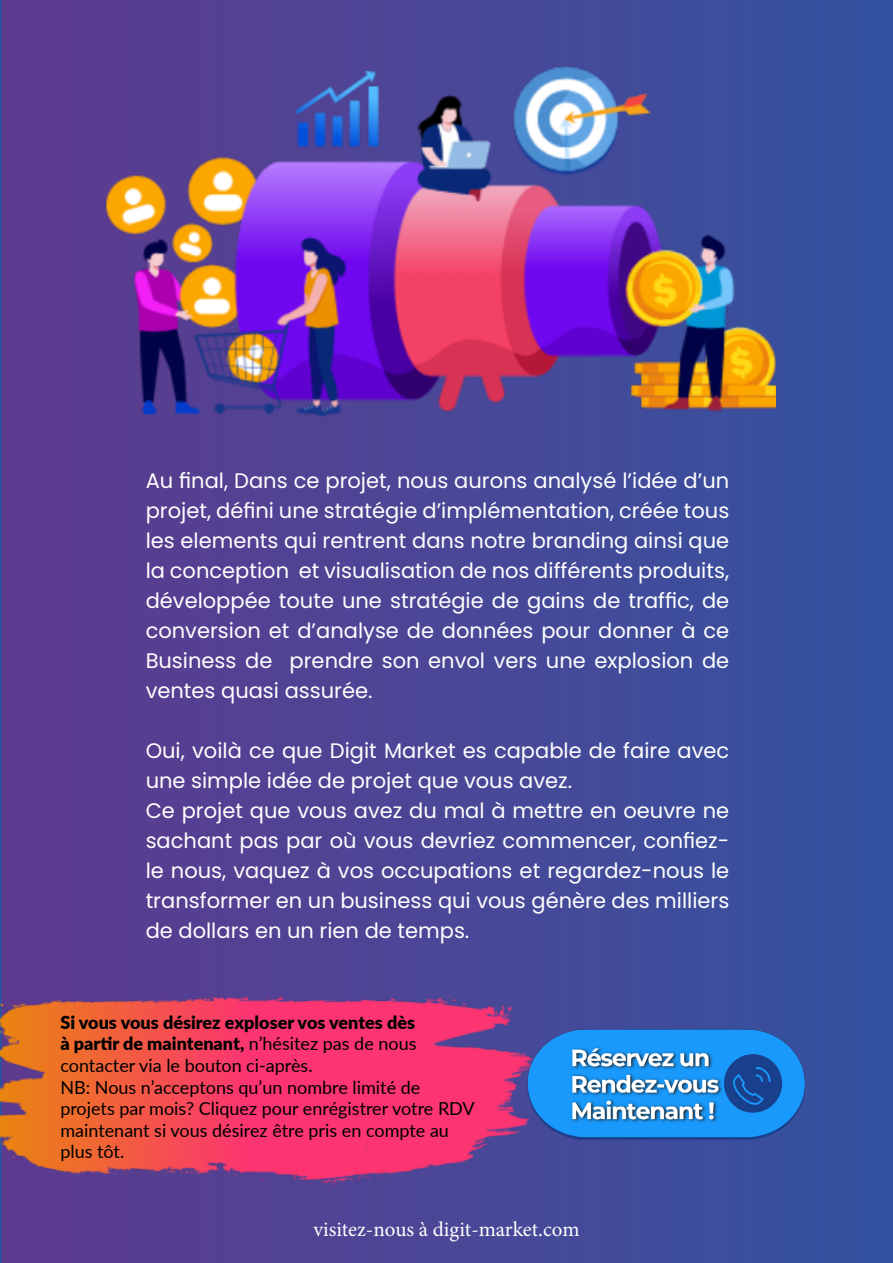
<style>
.page{position:relative;width:893px;height:1263px;background:#fff}
.page>*{position:absolute;margin:0;border:0;box-sizing:border-box;transform-origin:0 0}
.t1{font:21px/30px "Poppins";color:#fff;text-align:justify}
.t2{font:21px "Minion Pro";letter-spacing:-.005em;color:#fff}
.t3{font:18px/21.6px "Lato";color:#000}
.s1{font-weight:900}
</style>
<div class="page">
<hr style="left:0;top:0;width:2px;height:1263px;background:#2f529f">
<div style="left:2px;top:0;width:891px;height:1263px;background:linear-gradient(to right,#5f3a8e,#34539f)"></div>
<img style="left:0;top:974px;width:541px;height:229px">
<img style="left:100px;top:45px;width:675px;height:386px">
<img style="left:506px;top:1020px;width:323px;height:141px">
<p class="t1" style="left:146px;top:465px;width:585px">Au final, Dans ce projet, nous aurons analysé l’idée d’un projet, défini une stratégie d’implémentation, créée tous les elements qui rentrent dans notre branding ainsi que la conception et visualisation de nos différents produits, développée toute une stratégie de gains de traffic, de conversion et d’analyse de données pour donner à ce Business de prendre son envol vers une explosion de ventes quasi assurée.</p>
<p class="t1" style="left:146px;top:735px;width:585px;text-align:left">Oui, voilà ce que Digit Market es capable de faire avec une simple idée de projet que vous avez.<br>Ce projet que vous avez du mal à mettre en oeuvre ne sachant pas par où vous devriez commencer, confiez&shy;le nous, vaquez à vos occupations et regardez-nous le transformer en un business qui vous génère des milliers de dollars en un rien de temps.</p>
<p class="t3" style="left:60px;top:1010px;width:416px"><span class="s1">Si vous vous désirez exploser vos ventes dès<br>à partir de maintenant,</span> n’hésitez pas de nous contacter via le bouton ci-après.<br>NB: Nous n’acceptons qu’un nombre limité de projets par mois? Cliquez pour enrégistrer votre RDV maintenant si vous désirez être pris en compte au plus tôt.</p>
<p class="t2" style="left:313px;top:1216px;width:268px">visitez-nous à digit-market.com</p>
</div>
